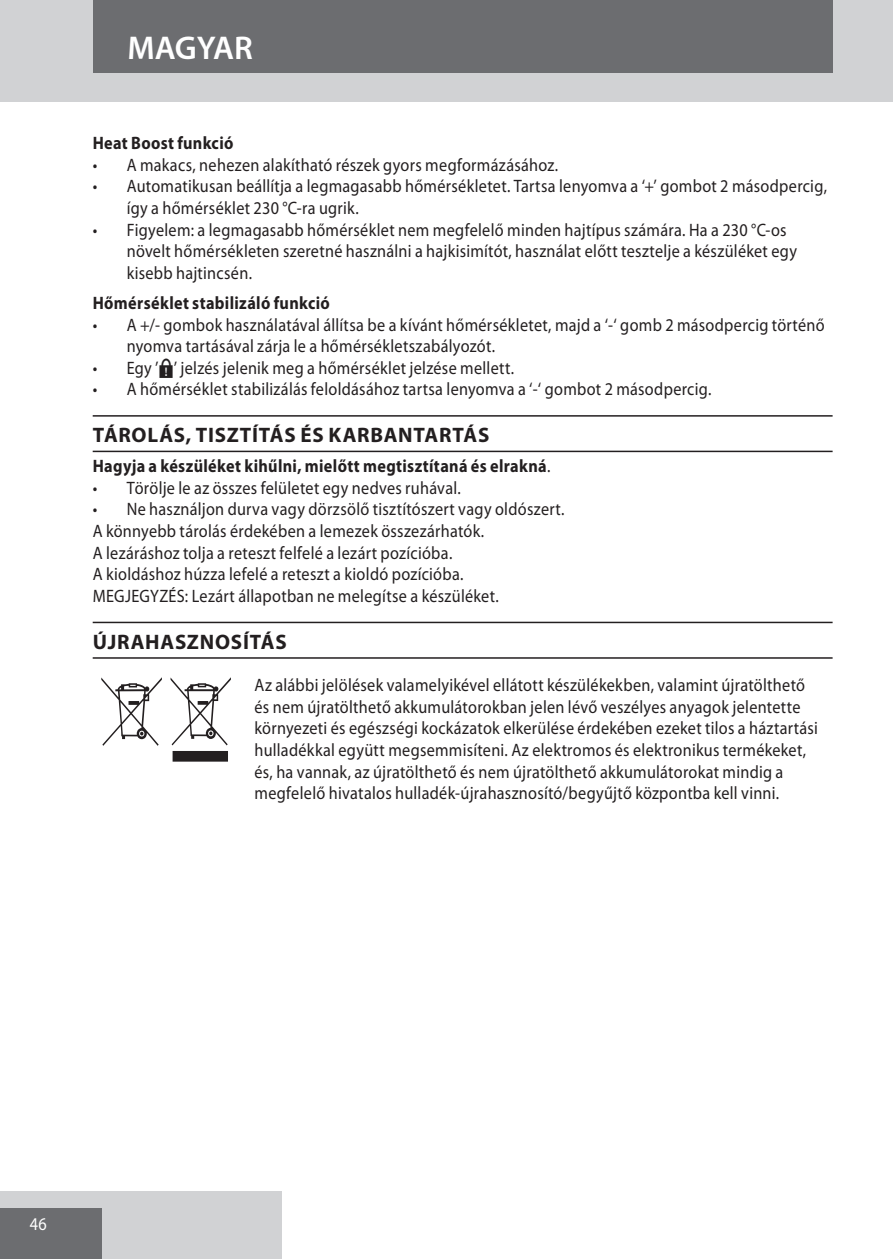
<style>
.page{position:relative;width:893px;height:1259px;background:#fff}
.page>*{position:absolute;margin:0;border:0;box-sizing:border-box;transform-origin:0 0}
.default{font:120px "Myriad Mine";color:#231f20;scale:.9 1}
.t1{font:600 33px "Myriad Pro";letter-spacing:-.005em;color:#fff}
.heading{font:700 21px "Myriad Pro";letter-spacing:.035em;color:#231f20}
.default-2{font:18px/21.6px "Myriad Pro";letter-spacing:.02em;color:#231f20;scale:.9 1}
.default_bullet{font:700 18px "Myriad Pro";letter-spacing:.02em;color:#231f20;scale:.9 1}
.default_bullet-2{font:18px "Myriad Pro";letter-spacing:.02em;color:#231f20;scale:.9 1}
.Subheading{font:700 18px "Myriad Pro";letter-spacing:.02em;color:#231f20;scale:.9 1}
.t2{font:18px "Myriad Pro";color:#fff;scale:.9 1}
.s1{font-family:"Myriad Points"}
.s2{font-weight:400}
</style>
<div class="page">
<div style="left:0;top:0;width:893px;height:102px;background:#d1d2d4"></div>
<div style="left:0;top:1191px;width:282px;height:68px;background:#d1d2d4"></div>
<div style="left:0;top:1208px;width:102px;height:51px;background:#6c6d70"></div>
<div style="left:94px;top:0;width:739px;height:73px;background:#6c6d70"></div>
<hr style="left:93px;top:415px;width:740px;height:1px;background:#231f20">
<hr style="left:93px;top:451px;width:740px;height:1px;background:#231f20">
<hr style="left:93px;top:621px;width:740px;height:2px;background:#231f20">
<hr style="left:93px;top:657px;width:740px;height:2px;background:#231f20">
<p class="t1" style="left:128px;top:27px;width:127px">MAGYAR</p>
<p class="Subheading" style="left:93px;top:131px;width:158px">Heat Boost funkció</p>
<p class="default-2" style="left:93px;top:154px;width:519px">• A makacs, nehezen alakítható részek gyors megformázásához.</p>
<p class="default-2" style="left:127px;top:175px;width:780px;text-indent:-34px">• Automatikusan beállítja a legmagasabb hőmérsékletet. Tartsa lenyomva a ‘+’ gombot 2 másodpercig, így a hőmérséklet 230 °C-ra ugrik.</p>
<p class="default-2" style="left:127px;top:218px;width:746px;text-indent:-34px">• Figyelem: a legmagasabb hőmérséklet nem megfelelő minden hajtípus számára. Ha a 230 °C-os növelt hőmérsékleten szeretné használni a hajkisimítót, használat előtt tesztelje a készüléket egy kisebb hajtincsén.</p>
<p class="Subheading" style="left:93px;top:291px;width:265px">Hőmérséklet stabilizáló funkció</p>
<p class="default-2" style="left:127px;top:313px;width:777px;text-indent:-34px">• A +/- gombok használatával állítsa be a kívánt hőmérsékletet, majd a ‘-‘ gomb 2 másodpercig történő nyomva tartásával zárja le a hőmérsékletszabályozót.</p>
<p class="default-2" style="left:93px;top:356px;width:470px">• Egy ’<span class="s1">B</span>’ jelzés jelenik meg a hőmérséklet jelzése mellett.</p>
<p class="default-2" style="left:93px;top:378px;width:689px">• A hőmérséklet stabilizálás feloldásához tartsa lenyomva a ‘-‘ gombot 2 másodpercig.</p>
<p class="heading" style="left:93px;top:421px;width:398px">TÁROLÁS, TISZTÍTÁS ÉS KARBANTARTÁS</p>
<p class="default_bullet" style="left:93px;top:454px;width:510px">Hagyja a készüléket kihűlni, mielőtt megtisztítaná és elrakná<span class="s2">.</span></p>
<p class="default-2" style="left:93px;top:477px;width:411px">• Törölje le az összes felületet egy nedves ruhával.</p>
<p class="default-2" style="left:93px;top:498px;width:526px">• Ne használjon durva vagy dörzsölő tisztítószert vagy oldószert.</p>
<p class="default_bullet-2" style="left:93px;top:520px;width:437px">A könnyebb tárolás érdekében a lemezek összezárhatók.</p>
<p class="default-2" style="left:93px;top:541px;width:401px">A lezáráshoz tolja a reteszt felfelé a lezárt pozícióba.</p>
<p class="default-2" style="left:93px;top:563px;width:414px">A kioldáshoz húzza lefelé a reteszt a kioldó pozícióba.</p>
<p class="default-2" style="left:93px;top:585px;width:453px">MEGJEGYZÉS: Lezárt állapotban ne melegítse a készüléket.</p>
<p class="heading" style="left:93px;top:628px;width:195px">ÚJRAHASZNOSÍTÁS</p>
<p class="default" style="left:101px;top:660px;width:151px">W</p>
<p class="default-2" style="left:254px;top:674px;width:628px">Az alábbi jelölések valamelyikével ellátott készülékekben, valamint újratölthető és nem újratölthető akkumulátorokban jelen lévő veszélyes anyagok jelentette környezeti és egészségi kockázatok elkerülése érdekében ezeket tilos a háztartási hulladékkal együtt megsemmisíteni. Az elektromos és elektronikus termékeket, és, ha vannak, az újratölthető és nem újratölthető akkumulátorokat mindig a megfelelő hivatalos hulladék-újrahasznosító/begyűjtő központba kell vinni.</p>
<p class="t2" style="left:30px;top:1212px;width:21px">46</p>
</div>
